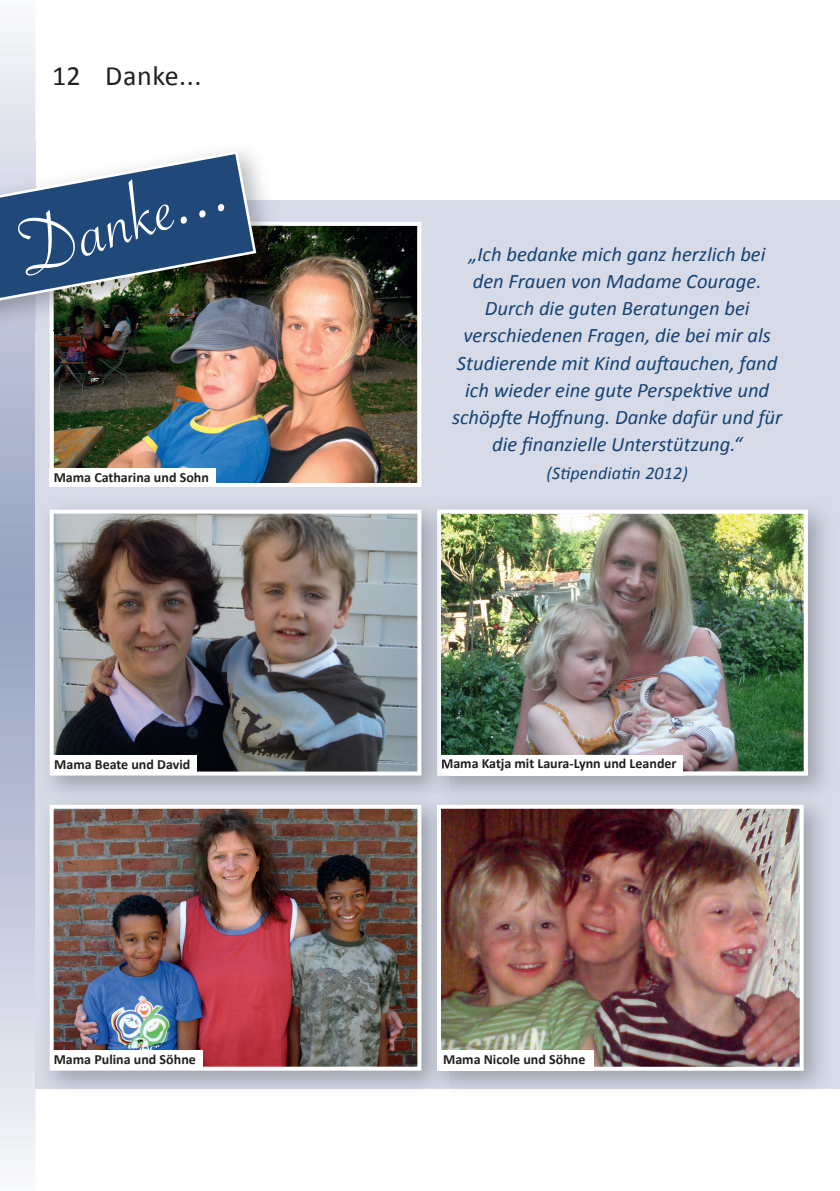
<style>
.page{position:relative;width:840px;height:1191px;background:#fff}
.page>*{position:absolute;margin:0;border:0;box-sizing:border-box;transform-origin:0 0}
.t1{font:84.8px "Savoye Let Plain";color:#fff}
.t2{font:28px "Calibri";letter-spacing:.02em;color:#231f20}
.t3{font:italic 20.6px/27.2px "Calibri";color:#174273;text-align:center}
.t4{font:italic 18px "Calibri";letter-spacing:.01em;color:#174273}
.t5{font:700 14px "Calibri";color:#231f20}
</style>
<div class="page">
<div style="left:35px;top:200px;width:804px;height:889px;background:#d6dbe7"></div>
<img style="left:255px;top:508px;width:571px;height:285px">
<img style="left:448px;top:509px;width:359px;height:266px">
<div style="left:437px;top:755px;width:245px;height:20px;background:#fff"></div>
<img style="left:425px;top:508px;width:23px;height:581px">
<img style="left:437px;top:509px;width:11px;height:246px">
<img style="left:437px;top:755px;width:11px;height:20px">
<svg style="left:442px;top:759px;width:6px;height:12px"></svg>
<img style="left:255px;top:514px;width:161px;height:256px">
<div style="left:50px;top:509px;width:371px;height:266px;border:4px solid #fff"></div>
<img style="left:255px;top:803px;width:170px;height:286px">
<img style="left:255px;top:809px;width:161px;height:256px">
<div style="left:50px;top:804px;width:371px;height:266px;border:4px solid #fff"></div>
<img style="left:255px;top:222px;width:166px;height:265px">
<img style="left:448px;top:803px;width:374px;height:286px">
<svg style="left:425px;top:793px;width:23px;height:1px"></svg>
<img style="left:442px;top:809px;width:356px;height:256px">
<div style="left:437px;top:804px;width:366px;height:266px;border:4px solid #fff"></div>
<div style="left:439px;top:1050px;width:154px;height:20px;background:#fff"></div>
<img style="left:255px;top:222px;width:26px;height:108px">
<img style="left:0;top:31px;width:255px;height:1130px">
<svg style="left:0;top:149px;width:258px;height:157px;background:#516b86"></svg>
<h2 class="t2" style="left:52px;top:58px;width:30px">12</h2>
<h2 class="t2" style="left:105px;top:58px;width:98px">Danke...</h2>
<h1 class="t1" style="left:2px;top:200px;width:221px;rotate:-19deg">Danke...</h1>
<p class="t5" style="left:54px;top:469px;width:157px">Mama Catharina und Sohn</p>
<p class="t3" style="left:452px;top:239px;width:331px">„Ich bedanke mich ganz herzlich bei den Frauen von Madame Courage.<br>Durch die guten Beratungen bei verschiedenen Fragen, die bei mir als Studierende mit Kind auftauchen, fand ich wieder eine gute Perspek tive und schöpfte Hoffnung. Danke dafür und für die finanzielle Unterstützung.“</p>
<p class="t4" style="left:546px;top:461px;width:143px">(Stipendiatin 2012)</p>
<p class="t5" style="left:54px;top:755px;width:137px">Mama Beate und David</p>
<p class="t5" style="left:441px;top:755px;width:237px">Mama Katja mit Laura-Lynn und Leander</p>
<p class="t5" style="left:54px;top:1050px;width:144px">Mama Pulina und Söhne</p>
<p class="t5" style="left:443px;top:1050px;width:144px">Mama Nicole und Söhne</p>
</div>
